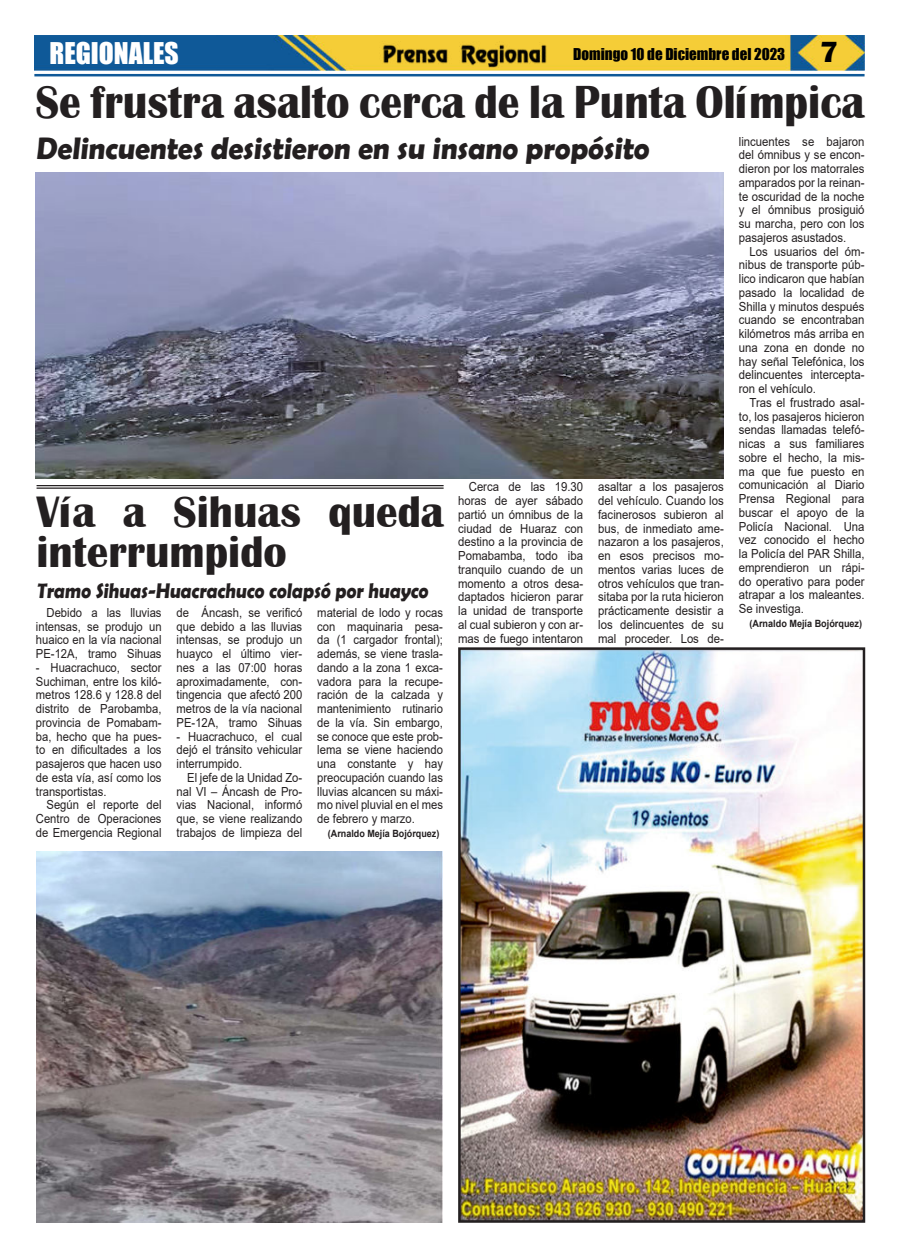
<style>
.page{position:relative;width:900px;height:1258px;background:#fff}
.page>*{position:absolute;margin:0;border:0;box-sizing:border-box;transform-origin:0 0}
.t1{font:700 47.75px "Britannic";color:#231f20;scale:.91 1}
.t2{font:700 45.38px/40px "Britannic";color:#231f20;scale:.95 1}
.t3{font:700 31.25px "Berlin Sans FB Demi";color:#231f20;scale:.95 1}
.t4{font:27.5px "Impact";color:#fff}
.t5{font:700 21.25px "Berlin Sans FB Demi";color:#231f20;scale:.88 1}
.t6{font:15px "Impact";color:#000}
.t7{font:12.5px/13.8px "Arial";color:#231f20;text-align:justify;scale:.91 1}
.t8{font:12.5px/13.8px "Arial";color:#231f20;text-align:justify;scale:.9 1}
.t9{font:700 10px "Arial";color:#231f20;scale:.9 1}
.t10{font:700 10px "Arial";color:#231f20;scale:.91 1}
.s1{font-family:"Britannic";font-weight:700;font-size:30px}
</style>
<div class="page">
<img style="left:34px;top:35px;width:831px;height:36px">
<hr style="left:34px;top:74px;width:831px;height:2px;background:#0f5998">
<img style="left:380px;top:41px;width:169px;height:27px">
<hr style="left:37px;top:485px;width:407px;height:1px;background:#231f20">
<hr style="left:37px;top:487px;width:407px;height:2px;background:#231f20">
<img style="left:462px;top:651px;width:399px;height:568px">
<div style="left:458px;top:647px;width:407px;height:576px;border:3px solid #231f20"></div>
<img style="left:37px;top:852px;width:405px;height:370px">
<img style="left:36px;top:172px;width:688px;height:307px">
<h3 class="t4" style="left:50px;top:38px;width:131px">REGIONALES</h3>
<p class="t6" style="left:573px;top:48px;width:267px">Domingo 10 de Diciembre del 2023 <span class="s1">7</span></p>
<h1 class="t1" style="left:35px;top:85px;width:913px">Se frustra asalto cerca de la Punta Olímpica</h1>
<h3 class="t3" style="left:36px;top:134px;width:650px">Delincuentes desistieron en su insano propósito</h3>
<h2 class="t2" style="left:37px;top:496px;width:430px">Vía a Sihuas queda interrumpido</h2>
<p class="t8" style="left:36px;top:607px;width:141px;text-indent:11px">Debido a las lluvias intensas, se produjo un huaico en la vía nacional PE-12A, tramo Sihuas</p>
<p class="t8" style="left:36px;top:662px;width:141px">- Huacrachuco, sector Suchiman, entre los kiló&shy;metros 128.6 y 128.8 del distrito de Parobamba, provincia de Pomabam&shy;ba, hecho que ha pues&shy;to en dificultades a los pasajeros que hacen uso de esta vía, así como los transportistas.</p>
<p class="t8" style="left:36px;top:799px;width:141px;text-indent:11px">Según el reporte del Centro de Operaciones de Emergencia Regional</p>
<h3 class="t5" style="left:37px;top:581px;width:449px">Tramo Sihuas-Huacrachuco colapsó por huayco</h3>
<p class="t8" style="left:177px;top:605px;width:141px">de Áncash, se verificó que debido a las lluvias intensas, se produjo un huayco el último vier&shy;nes a las 07:00 horas aproximadamente, con&shy;tingencia que afectó 200 metros de la vía nacional PE-12A, tramo Sihuas</p>
<p class="t8" style="left:177px;top:730px;width:141px">- Huacrachuco, el cual dejó el tránsito vehicular interrumpido.</p>
<p class="t8" style="left:177px;top:772px;width:141px;text-indent:11px">El jefe de la Unidad Zo&shy;nal VI – Áncash de Pro&shy;vias Nacional, informó que, se viene realizando trabajos de limpieza del</p>
<p class="t8" style="left:317px;top:607px;width:141px">material de lodo y rocas con maquinaria pesa&shy;da (1 cargador frontal); además, se viene trasla&shy;dando a la zona 1 exca&shy;vadora para la recupe&shy;ración de la calzada y mantenimiento rutinario de la vía. Sin embargo, se conoce que este prob&shy;lema se viene haciendo una constante y hay preocupación cuando las lluvias alcancen su máxi&shy;mo nivel pluvial en el mes de febrero y marzo.</p>
<p class="t9" style="left:328px;top:829px;width:125px">(Arnaldo Mejía Bojórquez)</p>
<p class="t7" style="left:458px;top:481px;width:139px;text-indent:11px">Cerca de las 19.30 horas de ayer sábado partió un ómnibus de la ciudad de Huaraz con destino a la provincia de Pomabamba, todo iba tranquilo cuando de un momento a otros desa&shy;daptados hicieron parar la unidad de transporte al cual subieron y con ar&shy;mas de fuego intentaron</p>
<p class="t7" style="left:598px;top:481px;width:140px">asaltar a los pasajeros del vehículo. Cuando los facinerosos subieron al bus, de inmediato ame&shy;nazaron a los pasajeros, en esos precisos mo&shy;mentos varias luces de otros vehículos que tran&shy;sitaba por la ruta hicieron prácticamente desistir a los delincuentes de su mal proceder. Los de-</p>
<p class="t7" style="left:739px;top:135px;width:140px">lincuentes se bajaron del ómnibus y se encon&shy;dieron por los matorrales amparados por la reinan&shy;te oscuridad de la noche y el ómnibus prosiguió su marcha, pero con los pasajeros asustados.</p>
<p class="t7" style="left:739px;top:245px;width:140px;text-indent:11px">Los usuarios del óm&shy;nibus de transporte púb&shy;lico indicaron que habían pasado la localidad de Shilla y minutos después cuando se encontraban kilómetros más arriba en una zona en donde no hay señal Telefónica, los delincuentes intercepta&shy;ron el vehículo.</p>
<p class="t7" style="left:739px;top:397px;width:140px;text-indent:11px">Tras el frustrado asal&shy;to, los pasajeros hicieron sendas llamadas telefó&shy;nicas a sus familiares sobre el hecho, la mis&shy;ma que fue puesto en comunicación al Diario Prensa Regional para buscar el apoyo de la Policía Nacional. Una vez conocido el hecho la Policía del PAR Shilla, emprendieron un rápi&shy;do operativo para poder atrapar a los maleantes.<br>Se investiga.</p>
<p class="t10" style="left:749px;top:619px;width:125px">(Arnaldo Mejía Bojórquez)</p>
</div>
